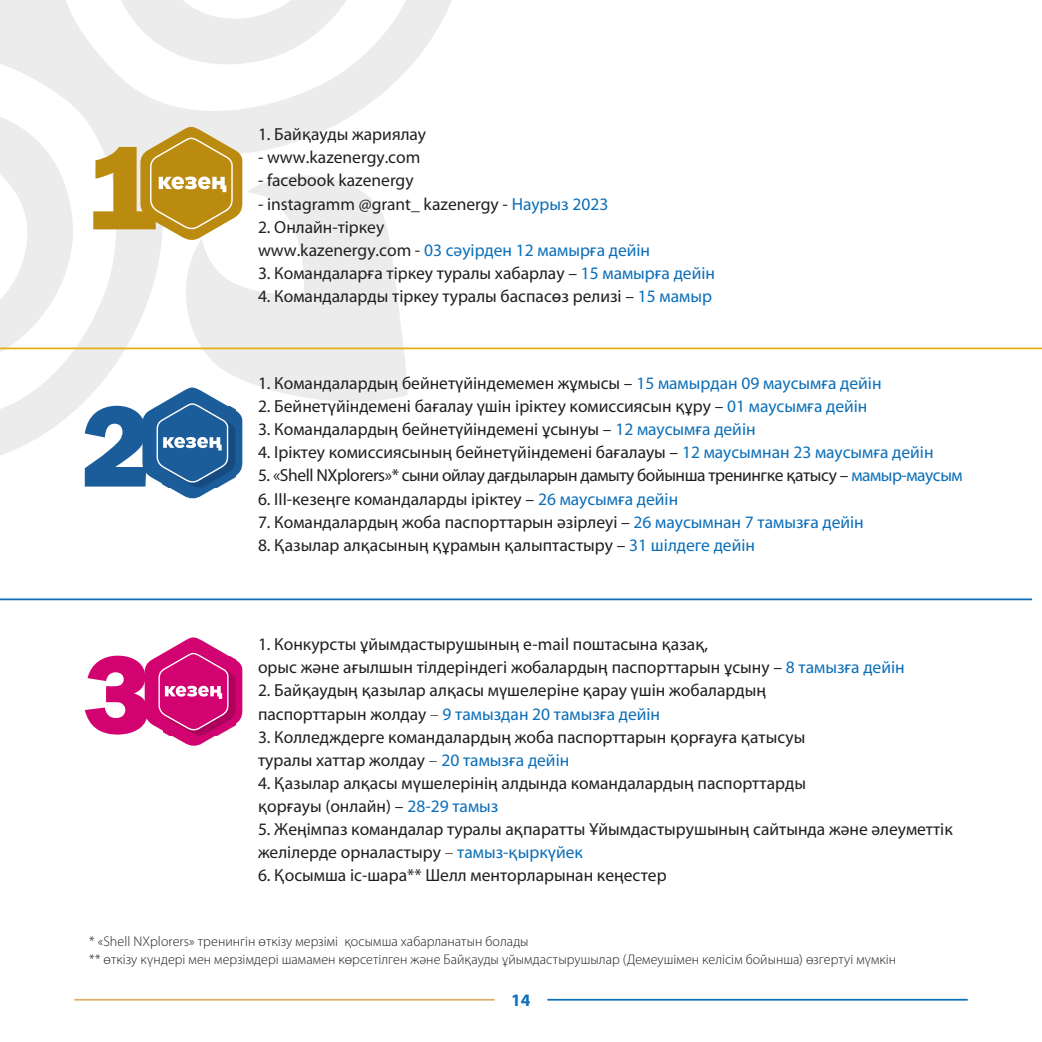
<style>
.page{position:relative;width:1042px;height:1042px;background:#fff}
.page>*{position:absolute;margin:0;border:0;box-sizing:border-box;transform-origin:0 0}
.List_Paragraph{font:17.5px "K Myriad Pro";color:#231f20}
.List_Paragraph-2{font:17.5px "K Myriad Pro";color:#0c6fb8}
.List_Paragraph-3{font:17.5px "K Myriad Pro";letter-spacing:-.025em;color:#231f20}
.t1{font:700 17.5px "K Myriad Pro";color:#0c6fb8}
.Основной_текст{font:300 14px "K Myriad Pro";color:#231f20}
.s1{color:#0c6fb8}
.s2{color:#231f20}
.s3{font-weight:300;color:#231f20}
.s4{font-weight:300}
</style>
<div class="page">
<svg style="left:0;top:0;width:711px;height:705px"></svg>
<hr style="left:74px;top:999px;width:421px;height:1px;background:#dbb066">
<hr style="left:547px;top:999px;width:420px;height:1px;background:#0c6fb8">
<svg style="left:93px;top:126px;width:149px;height:114px;background:#d0b164"></svg>
<svg style="left:85px;top:387px;width:157px;height:112px"></svg>
<svg style="left:85px;top:637px;width:157px;height:109px"></svg>
<hr style="left:0;top:347px;width:1042px;height:2px;background:#e5b110">
<hr style="left:0;top:598px;width:1032px;height:2px;background:#0c6fb8">
<p class="List_Paragraph" style="left:258px;top:125px;width:170px">1. Байқауды жариялау</p>
<p class="List_Paragraph" style="left:258px;top:148px;width:164px">- www.kazenergy.com</p>
<p class="List_Paragraph" style="left:258px;top:171px;width:157px">- facebook kazenergy</p>
<p class="List_Paragraph" style="left:258px;top:194px;width:352px">- instagramm @grant_ kazenergy - <span class="s1">Наурыз 2023</span></p>
<p class="List_Paragraph" style="left:258px;top:217px;width:128px">2. Онлайн-тіркеу</p>
<p class="List_Paragraph-2" style="left:258px;top:240px;width:394px"><span class="s2">www.kazenergy.com -</span> 03 сәуірден 12 мамырға дейін</p>
<p class="List_Paragraph" style="left:258px;top:263px;width:458px">3. Командаларға тіркеу туралы хабарлау – <span class="s1">15 мамырға дейін</span></p>
<p class="List_Paragraph" style="left:258px;top:286px;width:455px">4. Командаларды тіркеу туралы баспасөз релизі – <span class="s1">15 мамыр</span></p>
<p class="List_Paragraph" style="left:258px;top:374px;width:625px">1. Командалардың бейнетүйіндемемен жұмысы – <span class="s1">15 мамырдан 09 маусымға дейін</span></p>
<p class="List_Paragraph" style="left:258px;top:397px;width:611px">2. Бейнетүйіндемені бағалау үшін іріктеу комиссиясын құру – <span class="s1">01 маусымға дейін</span></p>
<p class="List_Paragraph" style="left:258px;top:420px;width:499px">3. Командалардың бейнетүйіндемені ұсынуы – <span class="s1">12 маусымға дейін</span></p>
<p class="List_Paragraph" style="left:258px;top:443px;width:677px">4. Іріктеу комиссиясының бейнетүйіндемені бағалауы – <span class="s1">12 маусымнан 23 маусымға дейін</span></p>
<p class="List_Paragraph-3" style="left:258px;top:466px;width:706px">5. «Shell NXplorers»* сыни ойлау дағдыларын дамыту бойынша тренингке қатысу – <span class="s1">мамыр-маусым</span></p>
<p class="List_Paragraph" style="left:258px;top:489px;width:422px">6. ІІІ-кезеңге командаларды іріктеу – <span class="s1">26 маусымға дейін</span></p>
<p class="List_Paragraph" style="left:258px;top:512px;width:607px">7. Командалардың жоба паспорттарын әзірлеуі – <span class="s1">26 маусымнан 7 тамызға дейін</span></p>
<p class="List_Paragraph" style="left:258px;top:535px;width:498px">8. Қазылар алқасының құрамын қалыптастыру – <span class="s1">31 шілдеге дейін</span></p>
<p class="List_Paragraph" style="left:258px;top:635px;width:452px">1. Конкурсты ұйымдастырушының e-mail поштасына қазақ,</p>
<p class="List_Paragraph" style="left:258px;top:658px;width:648px">орыс және ағылшын тілдеріндегі жобалардың паспорттарын ұсыну – <span class="s1">8 тамызға дейін</span></p>
<p class="List_Paragraph" style="left:258px;top:681px;width:510px">2. Байқаудың қазылар алқасы мүшелеріне қарау үшін жобалардың</p>
<p class="List_Paragraph-2" style="left:258px;top:704px;width:404px"><span class="s2">паспорттарын жолдау</span> <span class="s3">–</span> 9 тамыздан 20 тамызға дейін</p>
<p class="List_Paragraph" style="left:258px;top:727px;width:549px">3. Колледждерге командалардың жоба паспорттарын қорғауға қатысуы</p>
<p class="List_Paragraph" style="left:258px;top:750px;width:313px">туралы хаттар жолдау <span class="s4">–</span> <span class="s1">20 тамызға дейін</span></p>
<p class="List_Paragraph" style="left:258px;top:773px;width:549px">4. Қазылар алқасы мүшелерінің алдында командалардың паспорттарды</p>
<p class="List_Paragraph" style="left:258px;top:796px;width:242px">қорғауы (онлайн) – <span class="s1">28-29 тамыз</span></p>
<p class="List_Paragraph" style="left:258px;top:819px;width:696px">5. Жеңімпаз командалар туралы ақпаратты Ұйымдастырушының сайтында және әлеуметтік</p>
<p class="List_Paragraph" style="left:258px;top:843px;width:326px">желілерде орналастыру <span class="s4">–</span> <span class="s1">тамыз-қыркүйек</span></p>
<p class="List_Paragraph" style="left:258px;top:866px;width:410px">6. Қосымша іс-шара** Шелл менторларынан кеңестер</p>
<p class="Основной_текст" style="left:89px;top:934px;width:441px">* «Shell NXplorers» тренингін өткізу мерзімі қосымша хабарланатын болады</p>
<p class="Основной_текст" style="left:89px;top:951px;width:808px">** өткізу күндері мен мерзімдері шамамен көрсетілген және Байқауды ұйымдастырушылар (Демеушімен келісім бойынша) өзгертуі мүмкін</p>
<p class="t1" style="left:511px;top:990px;width:21px">14</p>
</div>
